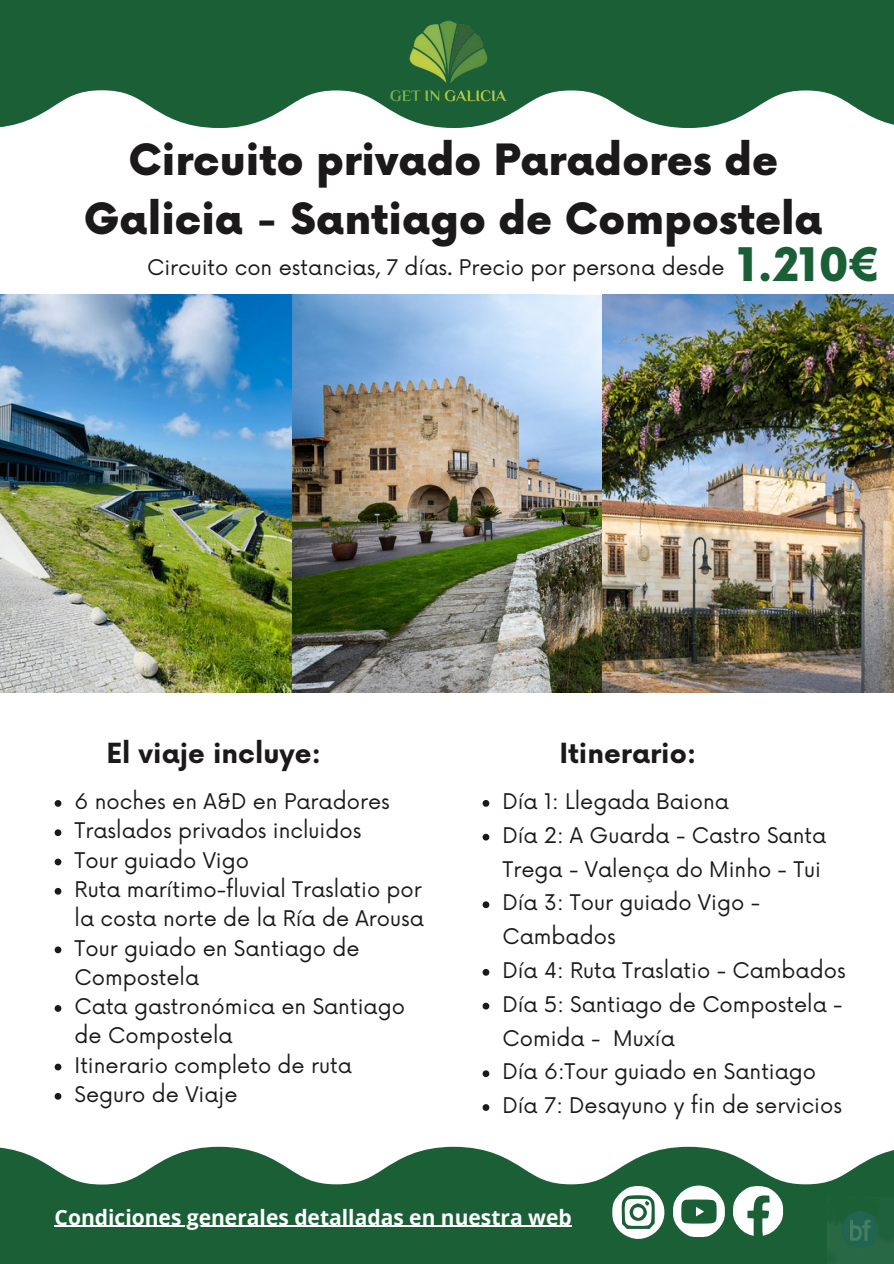
<style>
.page{position:relative;width:894px;height:1264px;background:#fff}
.page>*{position:absolute;margin:0;border:0;box-sizing:border-box;transform-origin:0 0}
.t1{font:900 42px/58.5px "Now";color:#1c191a;text-align:center}
.t2{font:700 27px "Now";color:#1c191a}
.t3{font:21px/33.8px "Now";color:#1c191a}
.t4{font:700 21px "Open Sans";color:#fff}
.s1{font-weight:900;font-size:45px;color:#1b5f37}
</style>
<div class="page">
<svg style="left:0;top:0;width:893px;height:128px;fill:#1b5f37"></svg>
<img style="left:0;top:295px;width:893px;height:397px">
<svg style="left:0;top:1146px;width:893px;height:117px;fill:#1b5f37"></svg>
<svg style="left:732px;top:1185px;width:50px;height:50px"></svg>
<svg style="left:612px;top:1185px;width:112px;height:54px"></svg>
<img style="left:383px;top:1px;width:128px;height:127px">
<svg style="left:482px;top:800px;width:7px;height:6px"></svg>
<svg style="left:482px;top:833px;width:7px;height:7px"></svg>
<svg style="left:482px;top:901px;width:7px;height:7px"></svg>
<svg style="left:482px;top:969px;width:7px;height:6px"></svg>
<svg style="left:482px;top:1002px;width:7px;height:7px"></svg>
<svg style="left:482px;top:1070px;width:7px;height:7px"></svg>
<svg style="left:482px;top:1104px;width:7px;height:6px"></svg>
<svg style="left:55px;top:800px;width:6px;height:6px"></svg>
<svg style="left:55px;top:829px;width:6px;height:7px"></svg>
<svg style="left:55px;top:858px;width:6px;height:7px"></svg>
<svg style="left:55px;top:888px;width:6px;height:6px"></svg>
<svg style="left:55px;top:946px;width:6px;height:7px"></svg>
<svg style="left:55px;top:1005px;width:6px;height:6px"></svg>
<svg style="left:55px;top:1063px;width:6px;height:7px"></svg>
<svg style="left:55px;top:1093px;width:6px;height:6px"></svg>
<hr style="left:55px;top:1225px;width:517px;height:1px;background:#fff">
<img style="left:826px;top:1196px;width:67px;height:67px">
<p class="t1" style="left:84px;top:133px;width:740px">Circuito privado Paradores de<br>Galicia - Santiago de Compostela</p>
<p class="t3" style="left:147px;top:251px;width:735px">Circuito con estancias, 7 días. Precio por persona desde <span class="s1">1.210€</span></p>
<p class="t2" style="left:106px;top:738px;width:216px">El viaje incluye:</p>
<p class="t2" style="left:559px;top:738px;width:139px">Itinerario:</p>
<p class="t3" style="left:502px;top:785px;width:228px">Día 1: Llegada Baiona</p>
<p class="t3" style="left:502px;top:819px;width:325px">Día 2: A Guarda - Castro Santa<br>Trega - Valença do Minho - Tui</p>
<p class="t3" style="left:502px;top:887px;width:259px">Día 3: Tour guiado Vigo -<br>Cambados</p>
<p class="t3" style="left:502px;top:954px;width:344px">Día 4: Ruta Traslatio - Cambados</p>
<p class="t3" style="left:502px;top:988px;width:341px">Día 5: Santiago de Compostela -<br>Comida - Muxía</p>
<p class="t3" style="left:502px;top:1055px;width:315px">Día 6:Tour guiado en Santiago</p>
<p class="t3" style="left:502px;top:1089px;width:341px">Día 7: Desayuno y fin de servicios</p>
<p class="t3" style="left:75px;top:785px;width:316px">6 noches en A&amp;D en Paradores</p>
<p class="t3" style="left:75px;top:815px;width:288px">Traslados privados incluidos</p>
<p class="t3" style="left:75px;top:844px;width:176px">Tour guiado Vigo</p>
<p class="t3" style="left:75px;top:875px;width:351px;line-height:29.2px">Ruta marítimo-fluvial Traslatio por la costa norte de la Ría de Arousa</p>
<p class="t3" style="left:75px;top:934px;width:286px;line-height:29.2px">Tour guiado en Santiago de<br>Compostela</p>
<p class="t3" style="left:75px;top:992px;width:332px;line-height:29.2px">Cata gastronómica en Santiago de Compostela</p>
<p class="t3" style="left:75px;top:1049px;width:279px">Itinerario completo de ruta</p>
<p class="t3" style="left:75px;top:1078px;width:164px">Seguro de Viaje</p>
<p class="t4" style="left:55px;top:1202px;width:518px">Condiciones generales detalladas en nuestra web</p>
</div>
